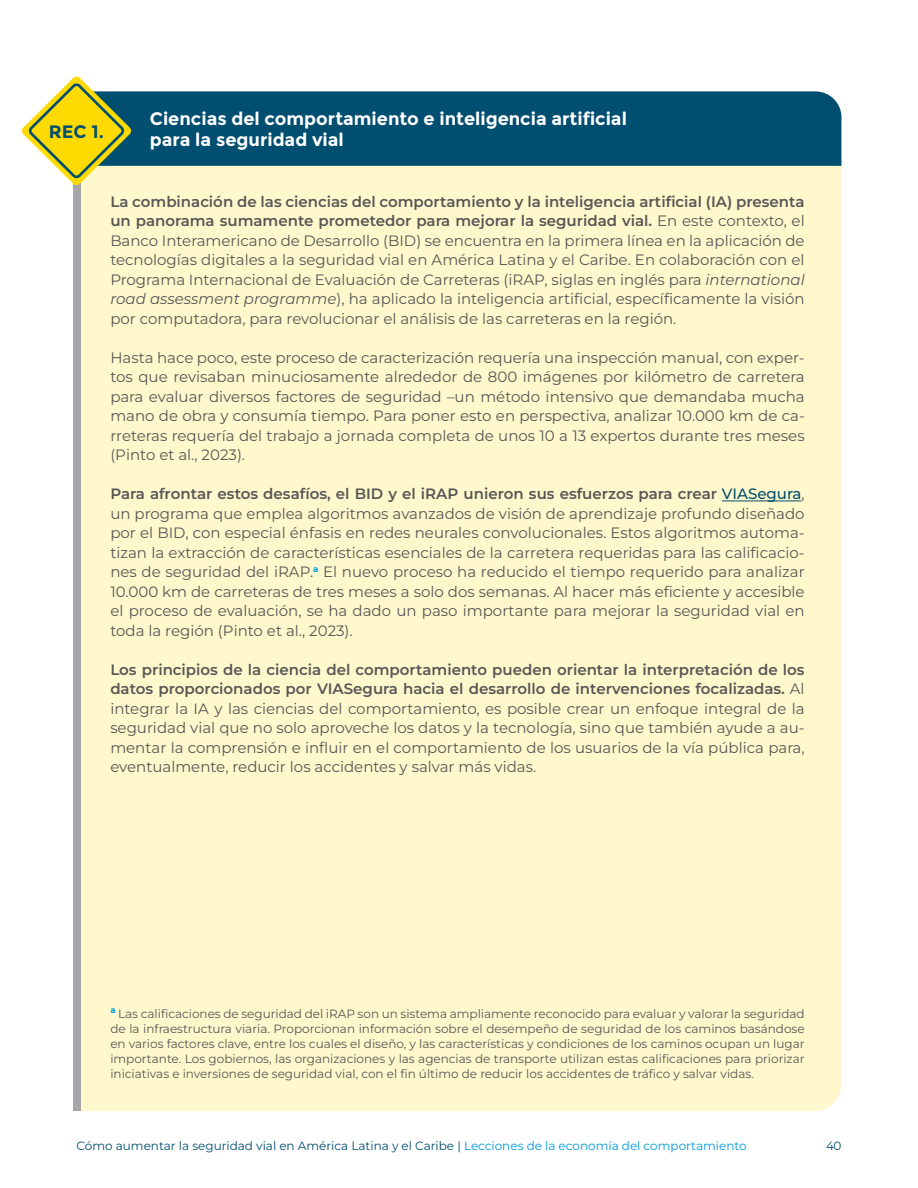
<style>
.page{position:relative;width:918px;height:1188px;background:#fff}
.page>*{position:absolute;margin:0;border:0;box-sizing:border-box;transform-origin:0 0}
.t1{font:700 18px/21px "Montserrat";color:#fff}
.t2{font:700 18px "Montserrat";color:#004e70}
.t3{font:15px/19.5px "Montserrat";color:#575756;text-align:justify}
.t4{font:12px/15px "Montserrat";color:#575756;text-align:justify}
.t5{font:12px "Montserrat";color:#004e70}
.s1{font-weight:100}
.s2{font-style:italic}
.s3{font-weight:500;color:#004e70}
.s4{color:#009ade}
</style>
<div class="page">
<div style="left:80px;top:166px;width:761px;height:945px;background:#fff8cc"></div>
<div style="left:132px;top:91px;width:709px;height:75px;background:#004e70"></div>
<div style="left:73px;top:172px;width:7px;height:939px;background:#a6a6a8"></div>
<svg style="left:22px;top:76px;width:110px;height:110px"></svg>
<hr style="left:722px;top:501px;width:80px;height:1px;background:#004e70">
<p class="t2" style="left:49px;top:120px;width:57px">REC 1.</p>
<p class="t1" style="left:150px;top:108px;width:479px">Ciencias del comportamiento e inteligencia artificial para la seguridad vial</p>
<p class="t3" style="left:110px;top:191px;width:696px"><span class="s1">La combinación de las ciencias del comportamiento y la inteligencia artificial (IA) presenta un panorama sumamente prometedor para mejorar la seguridad vial.</span> En este contexto, el Banco Interamericano de Desarrollo (BID) se encuentra en la primera línea en la aplicación de tecnologías digitales a la seguridad vial en América Latina y el Caribe. En colaboración con el Programa Internacional de Evaluación de Carreteras (iRAP, siglas en inglés para <span class="s2">international road assessment programme</span>), ha aplicado la inteligencia artificial, específicamente la visión por computadora, para revolucionar el análisis de las carreteras en la región.</p>
<p class="t3" style="left:110px;top:347px;width:696px">Hasta hace poco, este proceso de caracterización requería una inspección manual, con exper&shy;tos que revisaban minuciosamente alrededor de 800 imágenes por kilómetro de carretera para evaluar diversos factores de seguridad –un método intensivo que demandaba mucha mano de obra y consumía tiempo. Para poner esto en perspectiva, analizar 10.000 km de ca&shy;rreteras requería del trabajo a jornada completa de unos 10 a 13 expertos durante tres meses (Pinto et al., 2023).</p>
<p class="t3" style="left:110px;top:484px;width:696px"><span class="s1">Para afrontar estos desafíos, el BID y el iRAP unieron sus esfuerzos para crear</span> <span class="s3">VIASegura</span>, un programa que emplea algoritmos avanzados de visión de aprendizaje profundo diseñado por el BID, con especial énfasis en redes neurales convolucionales. Estos algoritmos automa&shy;tizan la extracción de características esenciales de la carretera requeridas para las calificacio&shy;nes de seguridad del iRAP.<sup>a</sup> El nuevo proceso ha reducido el tiempo requerido para analizar 10.000 km de carreteras de tres meses a solo dos semanas. Al hacer más eficiente y accesible el proceso de evaluación, se ha dado un paso importante para mejorar la seguridad vial en toda la región (Pinto et al., 2023).</p>
<p class="t3" style="left:110px;top:659px;width:696px"><span class="s1">Los principios de la ciencia del comportamiento pueden orientar la interpretación de los datos proporcionados por VIASegura hacia el desarrollo de intervenciones focalizadas.</span> Al integrar la IA y las ciencias del comportamiento, es posible crear un enfoque integral de la seguridad vial que no solo aproveche los datos y la tecnología, sino que también ayude a au&shy;mentar la comprensión e influir en el comportamiento de los usuarios de la vía pública para, eventualmente, reducir los accidentes y salvar más vidas.</p>
<p class="t4" style="left:110px;top:1006px;width:696px"><sup>a</sup> Las calificaciones de seguridad del iRAP son un sistema ampliamente reconocido para evaluar y valorar la seguridad de la infraestructura viaria. Proporcionan información sobre el desempeño de seguridad de los caminos basándose en varios factores clave, entre los cuales el diseño, y las características y condiciones de los caminos ocupan un lugar importante. Los gobiernos, las organizaciones y las agencias de transporte utilizan estas calificaciones para priorizar iniciativas e inversiones de seguridad vial, con el fin último de reducir los accidentes de tráfico y salvar vidas.</p>
<p class="t5" style="left:77px;top:1138px;width:672px">Cómo aumentar la seguridad vial en América Latina y el Caribe | <span class="s4">Lecciones de la economía del comportamiento</span></p>
<p class="t5" style="left:826px;top:1138px;width:17px">40</p>
</div>
